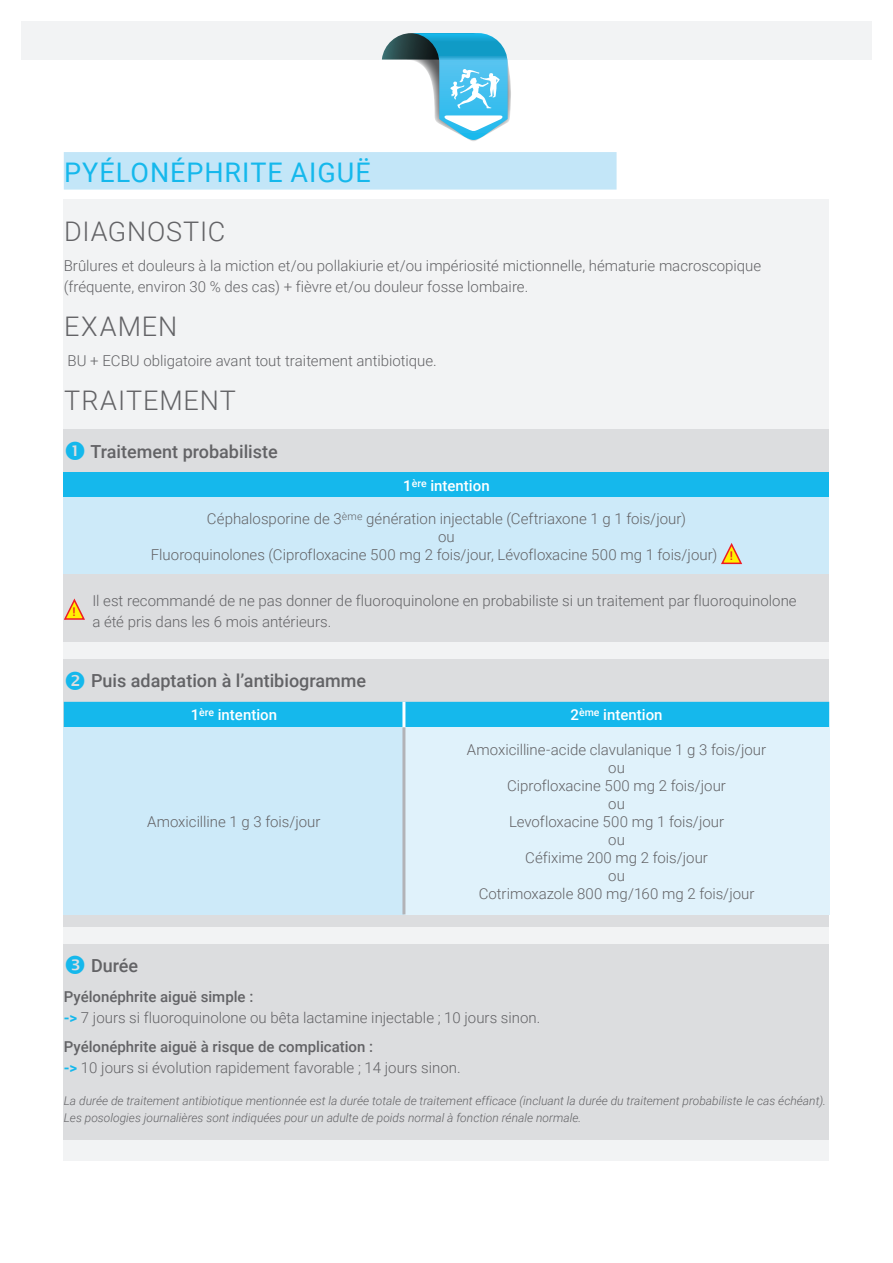
<style>
.page{position:relative;width:893px;height:1263px;background:#fff}
.page>*{position:absolute;margin:0;border:0;box-sizing:border-box;transform-origin:0 0}
.t1{font:300 27px "Roboto";letter-spacing:.035em;color:#636366}
.t2{font:27px "Roboto";color:#15b8ec}
.t3{font:500 18px "Roboto";color:#636366}
.t4{font:300 15px/18px "Roboto";color:#636366}
.t5{font:500 15px "Roboto";color:#fff}
.t6{font:italic 300 12px/17.1px "Roboto";color:#636366}
.t7{font:500 12px "Roboto";color:#ee1d23}
.s1{font-weight:500;font-size:12px;color:#ee1d23}
.s2{font-weight:500}
.s3{font-weight:700;color:#15b8ec}
</style>
<div class="page">
<div style="left:64px;top:200px;width:765px;height:961px;background:#f2f3f4"></div>
<div style="left:21px;top:21px;width:851px;height:39px;background:#f2f3f4"></div>
<svg style="left:382px;top:33px;width:129px;height:108px"></svg>
<div style="left:64px;top:152px;width:553px;height:38px;background:#c3e6f8"></div>
<div style="left:64px;top:429px;width:765px;height:213px;background:#dcdddf"></div>
<div style="left:64px;top:472px;width:765px;height:26px;background:#15b8ec"></div>
<div style="left:64px;top:498px;width:765px;height:76px;background:#cdeaf9"></div>
<svg style="left:721px;top:543px;width:21px;height:22px"></svg>
<svg style="left:63px;top:598px;width:22px;height:22px"></svg>
<div style="left:64px;top:659px;width:765px;height:268px;background:#dcdddf"></div>
<div style="left:64px;top:702px;width:765px;height:25px;background:#15b8ec"></div>
<div style="left:64px;top:727px;width:340px;height:187px;background:#cdeaf9"></div>
<div style="left:404px;top:727px;width:425px;height:187px;background:#e0f2fb"></div>
<hr style="left:402px;top:702px;width:3px;height:25px;background:#fff">
<hr style="left:402px;top:727px;width:3px;height:187px;background:#b2b3b7">
<div style="left:64px;top:944px;width:765px;height:196px;background:#dcdddf"></div>
<h1 class="t2" style="left:64px;top:153px;width:19px">PYÉLONÉPH</h1>
<h1 class="t2" style="left:224px;top:153px;width:32px">RITE</h1>
<h1 class="t2" style="left:291px;top:153px;width:17px">AIGUË</h1>
<h1 class="t1" style="left:64px;top:213px;width:80px">DIAGNOSTIC</h1>
<p class="t4" style="left:64px;top:254px;width:699px;line-height:21px">Brûlures et douleurs à la miction et/ou pollakiurie et/ou impériosité mictionnelle, hématurie macroscopique (fréquente, environ 30 % des cas) + fièvre et/ou douleur fosse lombaire.</p>
<h1 class="t1" style="left:64px;top:308px;width:115px">Examen</h1>
<p class="t4" style="left:67px;top:351px;width:371px">BU + EC BU obligatoire avant tout traitement antibiotique.</p>
<h1 class="t1" style="left:64px;top:381px;width:173px">traitement</h1>
<p class="t3" style="left:90px;top:439px;width:189px">Traitement probabiliste</p>
<p class="t7" style="left:73px;top:603px;width:5px">!</p>
<p class="t5" style="left:403px;top:475px;width:88px">1<sup>ère</sup> intention</p>
<p class="t4" style="left:207px;top:509px;width:481px">Céphalosporine de 3<sup>ème</sup> génération injectable (Ceftriaxone 1 g 1 fois/jour)</p>
<p class="t4" style="left:438px;top:527px;width:18px">ou</p>
<p class="t4" style="left:151px;top:545px;width:584px">Fluoroquinolones (Ciprofloxacine 500 mg 2 fois/jour, Lévofloxacine 500 mg 1 fois/jour) <span class="s1">!</span></p>
<p class="t4" style="left:92px;top:590px;width:706px;line-height:21px">I l est recommandé de ne pas donner de fluoroquinolone en probabiliste si un traitement par fluoroquinolone a été pris dans les 6 mois antérieurs.</p>
<p class="t3" style="left:91px;top:668px;width:277px">Puis adaptation à l’antibiogramme</p>
<p class="t5" style="left:191px;top:704px;width:88px">1<sup>ère</sup> intention</p>
<p class="t5" style="left:571px;top:704px;width:93px">2<sup>ème</sup> intention</p>
<p class="t4" style="left:147px;top:812px;width:175px">Amoxicilline 1 g 3 fois/jour</p>
<p class="t4" style="left:467px;top:740px;width:301px;text-align:center">Amoxicilline-acide clavulanique 1 g 3 fois/jour ou<br>Ciprofloxacine 500 mg 2 fois/jour<br>ou<br>Levofloxacine 500 mg 1 fois/jour<br>ou<br>Céfixime 200 mg 2 fois/jour<br>ou<br>Cotrimoxazole 800 mg/160 mg 2 fois/jour</p>
<p class="t3" style="left:91px;top:953px;width:49px">Durée</p>
<p class="t4" style="left:64px;top:985px;width:478px;line-height:21px"><span class="s2">Pyélonéphrite aiguë simple :<br></span><span class="s3">-&gt;</span> 7 jours si fluoroquinolone ou bêta lactamine injectable ; 10 jours sinon.</p>
<p class="t4" style="left:64px;top:1036px;width:398px;line-height:21px"><span class="s2">Pyélonéphrite aiguë à risque de complication :<br></span><span class="s3">-&gt;</span> 10 jours si évolution rapidement favorable ; 14 jours sinon.</p>
<p class="t6" style="left:64px;top:1092px;width:764px">La durée de traitement antibiotique mentionnée est la durée totale de traitement efficace (incluant la durée du traitement probabiliste le cas échéant).<br>Les posologies journalières sont indiquées pour un adulte de poids normal à fonction rénale normale.</p>
</div>
